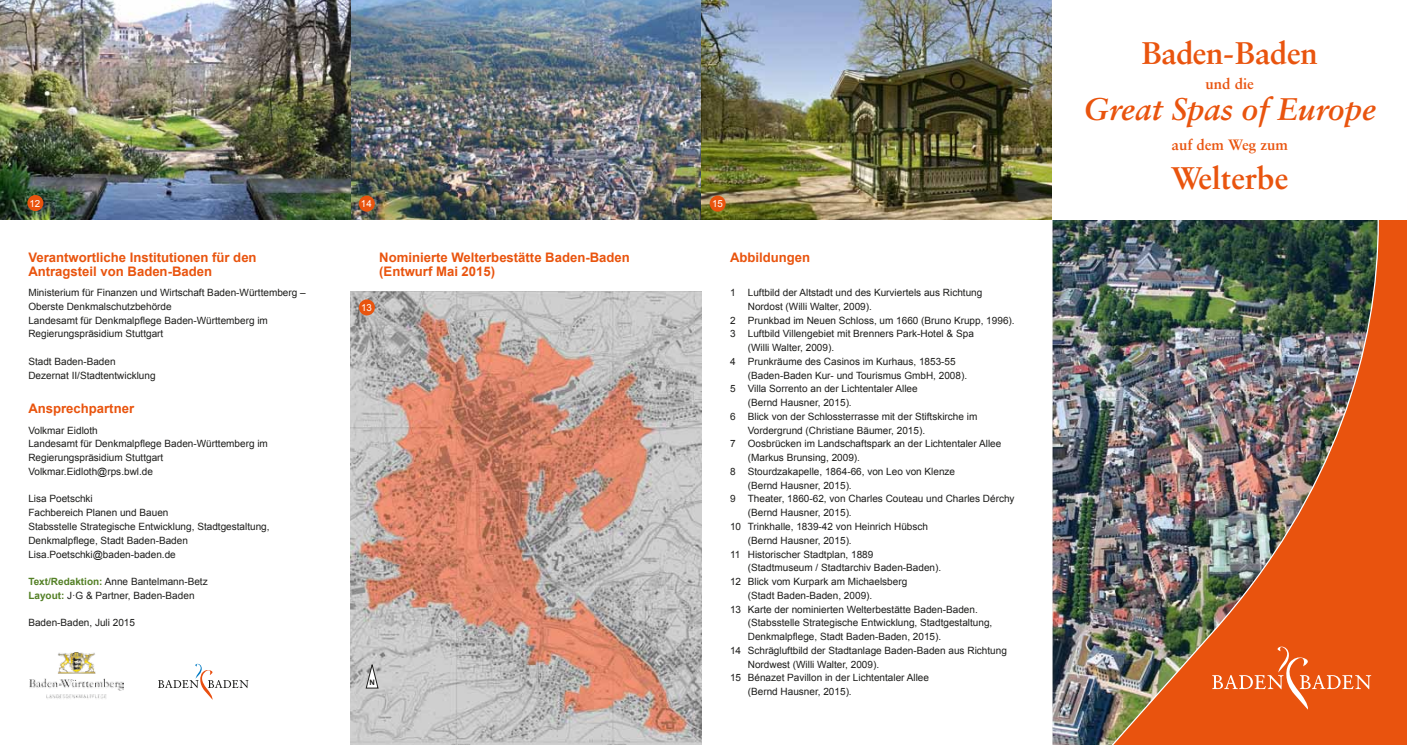
<style>
.page{position:relative;width:1407px;height:745px;background:#fff}
.page>*{position:absolute;margin:0;border:0;box-sizing:border-box;transform-origin:0 0}
.t1{font:italic 700 31.25px "Sabon";color:#e9540e}
.t2{font:700 31.25px "Sabon";letter-spacing:-.02em;color:#e9540e}
.t3{font:700 31.25px "Sabon";color:#e9540e}
.t4{font:700 15px "Sabon";color:#e9540e}
.t5{font:700 13.12px/14.4px "Arial";color:#e9540e}
.t6{font:10px/13.8px "Arial";color:#1d1d1b}
.t7{font:9.75px "Arial";color:#fff}
.t8{font:700 7.5px "Arial";color:#1d1d1b}
.s1{font-weight:700;color:#538025}
</style>
<div class="page">
<img style="left:0;top:0;width:1051px;height:219px">
<img style="left:351px;top:291px;width:351px;height:453px">
<div style="left:1054px;top:0;width:353px;height:744px;background:#e9530e"></div>
<div style="left:1053px;top:0;width:354px;height:219px;background:#fff"></div>
<img style="left:29px;top:652px;width:95px;height:47px">
<svg style="left:366px;top:663px;width:12px;height:25px"></svg>
<div style="left:359px;top:195px;width:16px;height:16px;background:#e9540e;border-radius:50%"></div>
<div style="left:710px;top:195px;width:16px;height:16px;background:#e9540e;border-radius:50%"></div>
<div style="left:27px;top:195px;width:16px;height:16px;background:#e9540e;border-radius:50%"></div>
<img style="left:1051px;top:0;width:328px;height:744px">
<div style="left:359px;top:299px;width:16px;height:16px;background:#e9540e;border-radius:50%"></div>
<svg style="left:158px;top:663px;width:90px;height:36px"></svg>
<p class="t7" style="left:30px;top:197px;width:12px">12</p>
<p class="t7" style="left:361px;top:197px;width:12px">14</p>
<p class="t7" style="left:712px;top:197px;width:12px">15</p>
<h3 class="t5" style="left:28px;top:250px;width:230px">Verantwortliche Institutionen für den<br>Antragsteil von Baden-Baden</h3>
<p class="t6" style="left:28px;top:285px;width:279px">Ministerium für Finanzen und Wirtschaft Baden-Württemberg – Oberste Denkmalschutzbehörde<br>Landesamt für Denkmalpflege Baden-Württemberg im Regierungspräsidium Stuttgart</p>
<p class="t6" style="left:28px;top:354px;width:129px">Stadt Baden-Baden<br>Dezernat II/Stadtentwicklung</p>
<h3 class="t5" style="left:28px;top:401px;width:107px">Ansprechpartner</h3>
<p class="t6" style="left:28px;top:423px;width:241px">Volkmar Eidloth<br>Landesamt für Denkmalpflege Baden-Württemberg im Regierungspräsidium Stuttgart Volkmar.Eidloth@rps.bwl.de</p>
<p class="t6" style="left:28px;top:492px;width:243px">Lisa Poetschki<br>Fachbereich Planen und Bauen<br>Stabsstelle Strategische Entwicklung, Stadtgestaltung, Denkmalpflege, Stadt Baden-Baden Lisa.Poetschki@baden-baden.de</p>
<p class="t6" style="left:28px;top:574px;width:181px"><span class="s1">Text/Redaktion:</span> Anne Bantelmann-Betz<br><span class="s1">Layout:</span> J·G &amp; Partner, Baden-Baden</p>
<p class="t6" style="left:28px;top:615px;width:108px">Baden-Baden, Juli 2015</p>
<h3 class="t5" style="left:379px;top:250px;width:252px">Nominierte Welterbestätte Baden-Baden (Entwurf Mai 2015)</h3>
<p class="t7" style="left:361px;top:300px;width:12px">13</p>
<p class="t8" style="left:369px;top:676px;width:7px">N</p>
<h3 class="t5" style="left:730px;top:250px;width:82px">Abbildungen</h3>
<p class="t6" style="left:730px;top:285px;width:254px">1 Luftbild der Altstadt und des Kurviertels aus Richtung</p>
<p class="t6" style="left:748px;top:299px;width:126px">Nordost (Willi Walter, 2009).</p>
<p class="t6" style="left:730px;top:313px;width:286px">2 Prunkbad im Neuen Schloss, um 1660 (Bruno Krupp, 1996).</p>
<p class="t6" style="left:730px;top:327px;width:245px">3 Luftbild Villengebiet mit Brenners Park-Hotel &amp; Spa</p>
<p class="t6" style="left:748px;top:340px;width:88px">(Willi Walter, 2009).</p>
<p class="t6" style="left:730px;top:354px;width:227px">4 Prunkräume des Casinos im Kurhaus, 1853-55</p>
<p class="t6" style="left:748px;top:368px;width:221px">(Baden-Baden Kur- und Tourismus GmbH, 2008).</p>
<p class="t6" style="left:730px;top:382px;width:189px">5 Villa Sorrento an der Lichtentaler Allee</p>
<p class="t6" style="left:748px;top:395px;width:105px">(Bernd Hausner, 2015).</p>
<p class="t6" style="left:730px;top:409px;width:249px">6 Blick von der Schlossterrasse mit der Stiftskirche im</p>
<p class="t6" style="left:748px;top:423px;width:179px">Vordergrund (Christiane Bäumer, 2015).</p>
<p class="t6" style="left:730px;top:437px;width:273px">7 Oosbrücken im Landschaftspark an der Lichtentaler Allee</p>
<p class="t6" style="left:748px;top:450px;width:114px">(Markus Brunsing, 2009).</p>
<p class="t6" style="left:730px;top:464px;width:227px">8 Stourdzakapelle, 1864-66, von Leo von Klenze</p>
<p class="t6" style="left:748px;top:478px;width:105px">(Bernd Hausner, 2015).</p>
<p class="t6" style="left:730px;top:492px;width:286px">9 Theater, 1860-62, von Charles Couteau und Charles Dérchy</p>
<p class="t6" style="left:748px;top:505px;width:105px">(Bernd Hausner, 2015).</p>
<p class="t6" style="left:730px;top:519px;width:199px">10 Trinkhalle, 1839-42 von Heinrich Hübsch</p>
<p class="t6" style="left:748px;top:533px;width:105px">(Bernd Hausner, 2015).</p>
<p class="t6" style="left:730px;top:547px;width:145px">11 Historischer Stadtplan, 1889</p>
<p class="t6" style="left:748px;top:560px;width:195px">(Stadtmuseum / Stadtarchiv Baden-Baden).</p>
<p class="t6" style="left:730px;top:574px;width:179px">12 Blick vom Kurpark am Michaelsberg</p>
<p class="t6" style="left:748px;top:588px;width:126px">(Stadt Baden-Baden, 2009).</p>
<p class="t6" style="left:730px;top:602px;width:249px">13 Karte der nominierten Welterbestätte Baden-Baden.</p>
<p class="t6" style="left:748px;top:615px;width:246px">(Stabsstelle Strategische Entwicklung, Stadtgestaltung,</p>
<p class="t6" style="left:748px;top:629px;width:195px">Denkmalpflege, Stadt Baden-Baden, 2015).</p>
<p class="t6" style="left:730px;top:643px;width:278px">14 Schrägluftbild der Stadtanlage Baden-Baden aus Richtung</p>
<p class="t6" style="left:748px;top:657px;width:133px">Nordwest (Willi Walter, 2009).</p>
<p class="t6" style="left:730px;top:670px;width:200px">15 Bénazet Pavillon in der Lichtentaler Allee</p>
<p class="t6" style="left:748px;top:684px;width:105px">(Bernd Hausner, 2015).</p>
<h1 class="t2" style="left:1141px;top:33px;width:178px">Baden-Baden</h1>
<h2 class="t4" style="left:1205px;top:74px;width:50px">und die</h2>
<h1 class="t1" style="left:1083px;top:90px;width:294px">Great Spas of Europe</h1>
<h2 class="t4" style="left:1171px;top:135px;width:118px">auf dem Weg zum</h2>
<h1 class="t3" style="left:1171px;top:158px;width:119px">Welterbe</h1>
</div>
